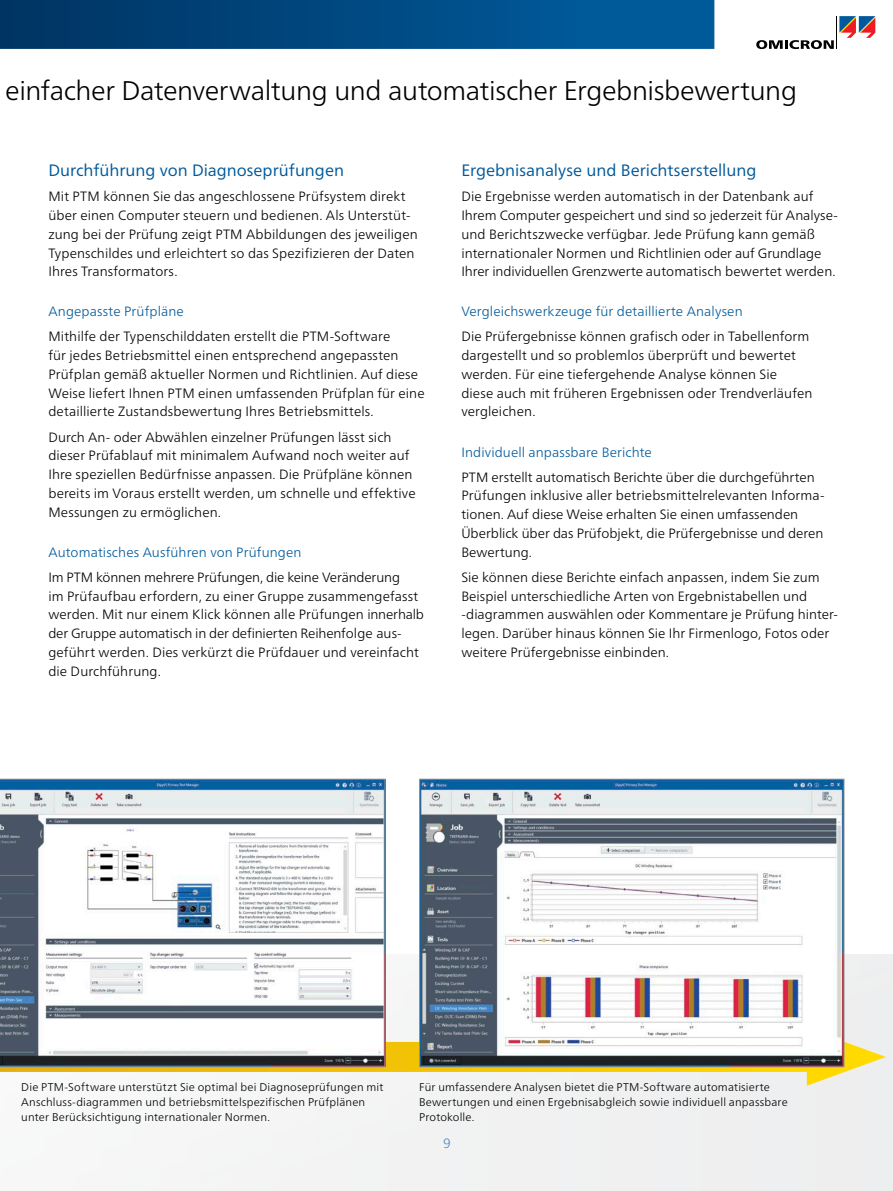
<style>
.page{position:relative;width:893px;height:1191px;background:#fff}
.page>*{position:absolute;margin:0;border:0;box-sizing:border-box;transform-origin:0 0}
.t1{font:300 27px "Frutiger Neue LTW1 G";letter-spacing:-.015em;color:#000}
.Content_-_Headline_1{font:16.5px "Frutiger Neue LTW1 G";color:#00599a}
.Content_-_Normal{font:300 13.5px/18.8px "Frutiger Neue LTW1 G";letter-spacing:.005em;color:#000}
.Content_-_Headline_2{font:300 13.5px "Frutiger Neue LTW1 G";letter-spacing:.01em;color:#00599a}
.Picture_-_Descriptio{font:300 11.25px/15px "Frutiger Neue LTW1 G";letter-spacing:.015em;color:#000}
</style>
<div class="page">
<svg style="left:0;top:0;width:714px;height:49px;background:#004981"></svg>
<svg style="left:756px;top:16px;width:119px;height:33px"></svg>
<div style="left:0;top:954px;width:893px;height:237px;background:#f2f2f3"></div>
<div style="left:0;top:1042px;width:836px;height:30px;background:linear-gradient(to right,#e6af0f,#ffd700)"></div>
<svg style="left:807px;top:1042px;width:79px;height:43px"></svg>
<svg style="left:419px;top:778px;width:426px;height:289px"></svg>
<svg style="left:0;top:779px;width:385px;height:288px"></svg>
<h1 class="t1" style="left:5px;top:74px;width:793px">einfacher Datenverwaltung und automatischer Ergebnisbewertung</h1>
<p class="Content_-_Headline_1" style="left:48px;top:160px;width:297px">Durchführung von Diagnoseprüfungen</p>
<p class="Content_-_Normal" style="left:48px;top:187px;width:371px">Mit PTM können Sie das angeschlossene Prüfsystem direkt über einen Computer steuern und bedienen. Als Unterstüt&shy;zung bei der Prüfung zeigt PTM Abbildungen des jeweiligen Typenschildes und erleichtert so das Spezifizieren der Daten Ihres Transformators.</p>
<p class="Content_-_Headline_2" style="left:48px;top:303px;width:137px">Angepasste Prüfpläne</p>
<p class="Content_-_Normal" style="left:48px;top:327px;width:378px">Mithilfe der Typenschilddaten erstellt die PTM-Software<br>für jedes Betriebsmittel einen entsprechend angepassten Prüfplan gemäß aktueller Normen und Richtlinien. Auf diese Weise liefert Ihnen PTM einen umfassenden Prüfplan für eine detaillierte Zustandsbewertung Ihres Betriebsmittels.</p>
<p class="Content_-_Normal" style="left:48px;top:427px;width:369px">Durch An- oder Abwählen einzelner Prüfungen lässt sich dieser Prüfablauf mit minimalem Aufwand noch weiter auf Ihre speziellen Bedürfnisse anpassen. Die Prüfpläne können bereits im Voraus erstellt werden, um schnelle und effektive Messungen zu ermöglichen.</p>
<p class="Content_-_Headline_2" style="left:48px;top:544px;width:255px">Automatisches Ausführen von Prüfungen</p>
<p class="Content_-_Normal" style="left:48px;top:567px;width:377px">Im PTM können mehrere Prüfungen, die keine Veränderung<br>im Prüfaufbau erfordern, zu einer Gruppe zusammengefasst werden. Mit nur einem Klick können alle Prüfungen innerhalb der Gruppe automatisch in der definierten Reihenfolge aus&shy;geführt werden. Dies verkürzt die Prüfdauer und vereinfacht die Durchführung.</p>
<p class="Content_-_Headline_1" style="left:461px;top:160px;width:296px">Ergebnisanalyse und Berichtserstellung</p>
<p class="Content_-_Normal" style="left:461px;top:187px;width:378px">Die Ergebnisse werden automatisch in der Datenbank auf Ihrem Computer gespeichert und sind so jederzeit für Analyse&shy;und Berichtszwecke verfügbar. Jede Prüfung kann gemäß internationaler Normen und Richtlinien oder auf Grundlage Ihrer individuellen Grenzwerte automatisch bewertet werden.</p>
<p class="Content_-_Headline_2" style="left:461px;top:303px;width:283px">Vergleichswerkzeuge für detaillierte Analysen</p>
<p class="Content_-_Normal" style="left:461px;top:327px;width:353px">Die Prüfergebnisse können grafisch oder in Tabellenform dargestellt und so problemlos überprüft und bewertet werden. Für eine tiefergehende Analyse können Sie diese auch mit früheren Ergebnissen oder Trendverläufen vergleichen.</p>
<p class="Content_-_Headline_2" style="left:461px;top:443px;width:192px">Individuell anpassbare Berichte</p>
<p class="Content_-_Normal" style="left:461px;top:467px;width:365px">PTM erstellt automatisch Berichte über die durchgeführten Prüfungen inklusive aller betriebsmittelrelevanten Informa&shy;tionen. Auf diese Weise erhalten Sie einen umfassenden Überblick über das Prüfobjekt, die Prüfergebnisse und deren Bewertung.</p>
<p class="Content_-_Normal" style="left:461px;top:567px;width:378px">Sie können diese Berichte einfach anpassen, indem Sie zum Beispiel unterschiedliche Arten von Ergebnistabellen und -diagrammen auswählen oder Kommentare je Prüfung hinter&shy;legen. Darüber hinaus können Sie Ihr Firmenlogo, Fotos oder weitere Prüfergebnisse einbinden.</p>
<p class="Picture_-_Descriptio" style="left:21px;top:1079px;width:364px">Die PTM-Software unterstützt Sie optimal bei Diagnoseprüfungen mit<br>Anschluss-diagrammen und betriebsmittelspezifischen Prüfplänen unter Berücksichtigung internationaler Normen.</p>
<p class="Picture_-_Descriptio" style="left:419px;top:1079px;width:370px">Für umfassendere Analysen bietet die PTM-Software automatisierte<br>Bewertungen und einen Ergebnisabgleich sowie individuell anpassbare<br>Protokolle.</p>
<p class="Content_-_Headline_2" style="left:443px;top:1135px;width:9px">9</p>
</div>
